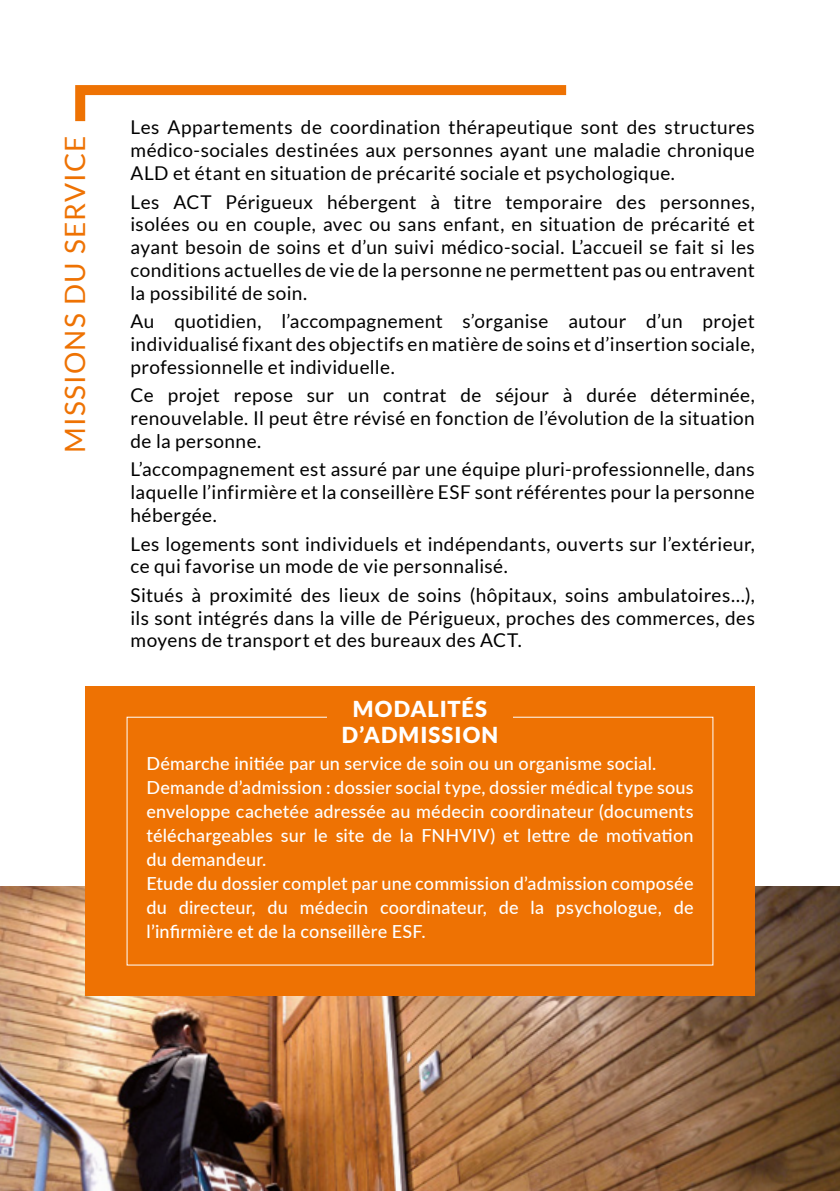
<style>
.page{position:relative;width:840px;height:1191px;background:#fff}
.page>*{position:absolute;margin:0;border:0;box-sizing:border-box;transform-origin:0 0}
.t1{font:28px "Lato";letter-spacing:.04em;color:#ee7203}
.t2{font:900 22px/26px "Lato";letter-spacing:.05em;color:#fff;text-align:center}
.t3{font:19px/22.8px "Lato";letter-spacing:.02em;color:#000;text-align:justify}
.t4{font:500 18px/24px "Lato";letter-spacing:.01em;color:#fff}
</style>
<div class="page">
<img style="left:0;top:886px;width:839px;height:305px">
<svg style="left:75px;top:85px;width:492px;height:37px"></svg>
<div style="left:85px;top:686px;width:669px;height:309px;background:#ee7203"></div>
<h1 class="t1" style="left:59px;top:453px;width:319px;rotate:-90deg">MISSIONS DU SERVICE</h1>
<p class="t3" style="left:130px;top:116px;width:625px">Les Appartements de coordination thérapeutique sont des structures médico-sociales destinées aux personnes ayant une maladie chronique ALD et étant en situation de précarité sociale et psychologique.</p>
<p class="t3" style="left:130px;top:190px;width:625px">Les ACT Périgueux hébergent à titre temporaire des personnes, isolées ou en couple, avec ou sans enfant, en situation de précarité et ayant besoin de soins et d’un suivi médico-social. L’accueil se fait si les conditions actuelles de vie de la personne ne permettent pas ou entravent la possibilité de soin.</p>
<p class="t3" style="left:130px;top:310px;width:625px">Au quotidien, l’accompagnement s’organise autour d’un projet individualisé fixant des objectifs en matière de soins et d’insertion sociale, professionnelle et individuelle.</p>
<p class="t3" style="left:130px;top:384px;width:625px">Ce projet repose sur un contrat de séjour à durée déterminée, renouvelable. Il peut être révisé en fonction de l’évolution de la situation de la personne.</p>
<p class="t3" style="left:130px;top:458px;width:625px">L’accompagnement est assuré par une équipe pluri-professionnelle, dans laquelle l’infirmière et la conseillère ESF sont référentes pour la personne hébergée.</p>
<p class="t3" style="left:130px;top:532px;width:625px">Les logements sont individuels et indépendants, ouverts sur l’extérieur, ce qui favorise un mode de vie personnalisé.</p>
<p class="t3" style="left:130px;top:583px;width:625px">Situés à proximité des lieux de soins (hôpitaux, soins ambulatoires…), ils sont intégrés dans la ville de Périgueux, proches des commerces, des moyens de transport et des bureaux des ACT.</p>
<p class="t2" style="left:341px;top:695px;width:158px">MODALITÉS<br>D’ADMISSION</p>
<p class="t4" style="left:146px;top:750px;width:548px">Démarche initiée par un service de soin ou un organisme social.<br>Demande d’admission : dossier social type, dossier médical type sous enveloppe cachetée adressée au médecin coordinateur (documents téléchargeables sur le site de la FNHVIV) et lettre de motivation du demandeur.<br>Etude du dossier complet par une commission d’admission composée du directeur, du médecin coordinateur, de la psychologue, de l’infirmière et de la conseillère ESF.</p>
</div>
